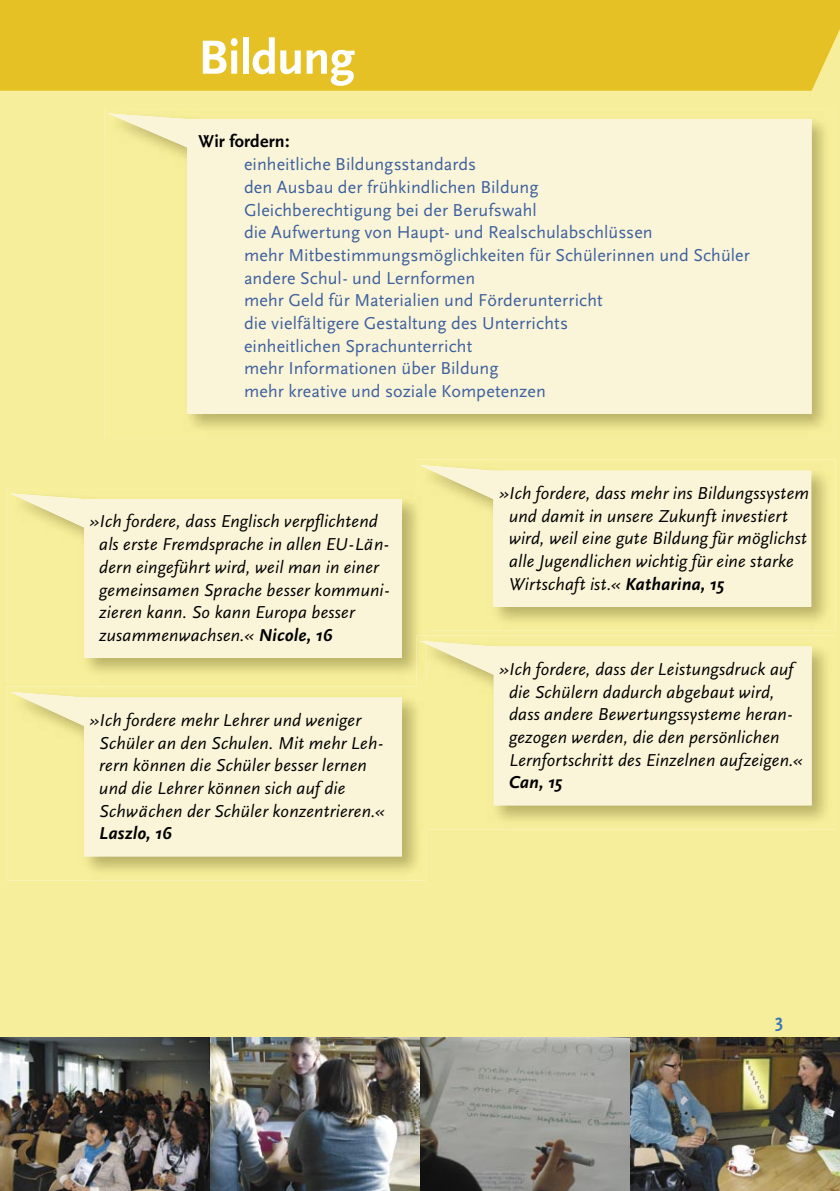
<style>
.page{position:relative;width:840px;height:1191px;background:#fff}
.page>*{position:absolute;margin:0;border:0;box-sizing:border-box;transform-origin:0 0}
.t1{font:700 50px "Scala Sans";letter-spacing:-.015em;color:#fff}
.t2{font:700 19px "Scala Sans";color:#3d77b9}
.t3{font:italic 18px/22.6px "Scala Sans";letter-spacing:.01em;color:#000}
.t4{font:18px/22.6px "Scala Sans";letter-spacing:.005em;color:#3d609e}
.t5{font:italic 700 18px "Scala Sans";letter-spacing:.005em;color:#000}
.t6{font:700 18px "Scala Sans";letter-spacing:.005em;color:#000}
.s1{font-weight:700}
</style>
<div class="page">
<div style="left:0;top:91px;width:839px;height:946px;background:#f6ee9b"></div>
<div style="left:0;top:0;width:839px;height:91px;background:#e6c126"></div>
<img style="left:0;top:1037px;width:210px;height:154px">
<img style="left:210px;top:1037px;width:210px;height:154px">
<svg style="left:420px;top:1037px;width:209px;height:154px;background:#90908b"></svg>
<img style="left:629px;top:1037px;width:210px;height:154px">
<img style="left:104px;top:108px;width:729px;height:330px">
<svg style="left:108px;top:113px;width:703px;height:301px;background:#f9f4d1"></svg>
<img style="left:7px;top:488px;width:419px;height:194px">
<svg style="left:10px;top:493px;width:391px;height:165px;background:#f9f3cc"></svg>
<img style="left:7px;top:686px;width:419px;height:194px">
<svg style="left:10px;top:692px;width:391px;height:164px;background:#f9f3cc"></svg>
<img style="left:416px;top:459px;width:419px;height:171px">
<img style="left:416px;top:488px;width:10px;height:142px">
<svg style="left:419px;top:465px;width:391px;height:142px;background:#f8f3cc"></svg>
<img style="left:416px;top:635px;width:419px;height:194px">
<img style="left:416px;top:635px;width:10px;height:47px">
<img style="left:416px;top:686px;width:10px;height:143px">
<svg style="left:426px;top:641px;width:385px;height:164px;background:#f9f3cd"></svg>
<svg style="left:420px;top:641px;width:6px;height:2px"></svg>
<h1 class="t1" style="left:198px;top:31px;width:158px">Bildung</h1>
<p class="t6" style="left:198px;top:132px;width:92px">Wir fordern:</p>
<p class="t4" style="left:244px;top:153px;width:507px">einheitliche Bildungsstandards<br>den Ausbau der frühkindlichen Bildung<br>Gleichberechtigung bei der Berufswahl<br>die Aufwertung von Haupt- und Realschulabschlüssen<br>mehr Mitbestimmungsmöglichkeiten für Schülerinnen und Schüler andere Schul- und Lernformen<br>mehr Geld für Materialien und Förderunterricht<br>die vielfältigere Gestaltung des Unterrichts<br>einheitlichen Sprachunterricht<br>mehr Informationen über Bildung<br>mehr kreative und soziale Kompetenzen</p>
<p class="t3" style="left:99px;top:510px;width:292px;text-indent:-10px">»Ich fordere, dass Englisch verpflichtend als erste Fremdsprache in allen EU-Län&shy;dern eingeführt wird, weil man in einer gemeinsamen Sprache besser kom muni&shy;zieren kann. So kann Europa besser zusammenwachsen.« <span class="s1">Nicole, 16</span></p>
<p class="t3" style="left:99px;top:709px;width:287px;text-indent:-10px">»Ich fordere mehr Lehrer und weniger Schüler an den Schulen. Mit mehr Leh&shy;rern können die Schüler besser lernen und die Lehrer können sich auf die Schwächen der Schüler konzentrieren.«</p>
<p class="t5" style="left:99px;top:823px;width:74px">Laszlo, 16</p>
<p class="t3" style="left:509px;top:482px;width:301px;text-indent:-10px">»Ich fordere, dass mehr ins Bildungssystem und damit in unsere Zukunft investiert wird, weil eine gute Bildung für möglichst alle Jugendlichen wichtig für eine starke Wirtschaft ist.« <span class="s1">Katharina, 15</span></p>
<p class="t3" style="left:509px;top:658px;width:295px;text-indent:-10px">»Ich fordere, dass der Leistungsdruck auf die Schülern dadurch abgebaut wird, dass andere Bewertungssysteme heran&shy;gezogen werden, die den persönlichen Lernfortschritt des Einzelnen aufzeigen.«</p>
<p class="t5" style="left:509px;top:772px;width:54px">Can, 15</p>
<p class="t2" style="left:774px;top:1010px;width:10px">3</p>
</div>
